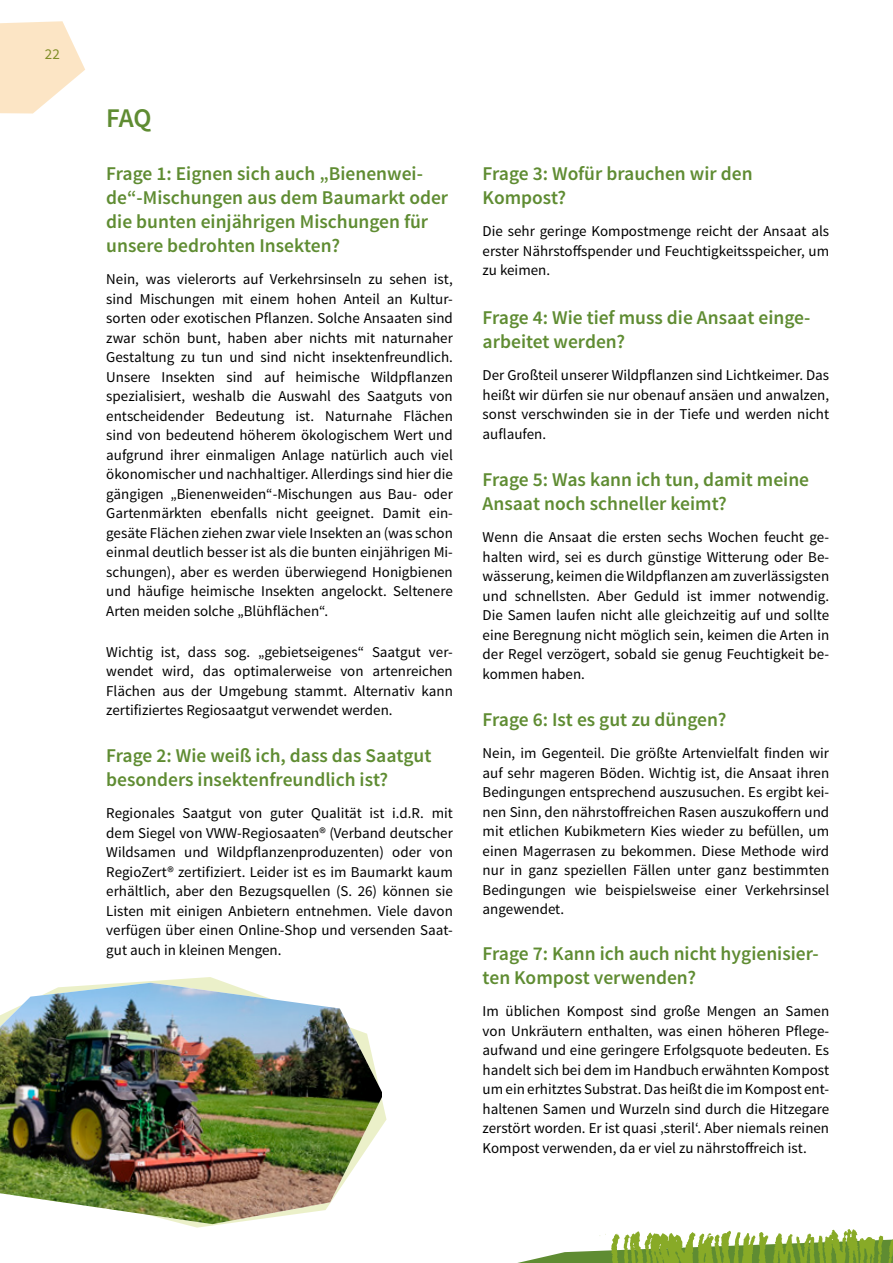
<style>
.page{position:relative;width:893px;height:1263px;background:#fff}
.page>*{position:absolute;margin:0;border:0;box-sizing:border-box;transform-origin:0 0}
.t1{font:600 27px "Source Sans Pro";color:#5f8c32}
.t2{font:600 19.5px/24px "Source Sans Pro";color:#5f8c32}
.Text{font:15px/19.5px "Source Sans Pro";color:#000;text-align:justify}
.t3{font:15px "Source Sans Pro";color:#5f8c32}
</style>
<div class="page">
<svg style="left:517px;top:1229px;width:376px;height:34px"></svg>
<svg style="left:0;top:21px;width:85px;height:93px"></svg>
<svg style="left:125px;top:977px;width:261px;height:250px"></svg>
<img style="left:0;top:983px;width:382px;height:241px">
<p class="t3" style="left:45px;top:44px;width:16px">22</p>
<h1 class="t1" style="left:106px;top:101px;width:47px">FAQ</h1>
<h3 class="t2" style="left:106px;top:162px;width:343px">Frage 1: Eignen sich auch „Bienenwei&shy;de“-Mischungen aus dem Baumarkt oder die bunten einjährigen Mischungen für unsere bedrohten Insekten?</h3>
<p class="Text" style="left:106px;top:270px;width:348px">Nein, was vielerorts auf Verkehrsinseln zu sehen ist, sind Mischungen mit einem hohen Anteil an Kultur&shy;sorten oder exotischen Pflanzen. Solche Ansaaten sind zwar schön bunt, haben aber nichts mit naturnaher Gestaltung zu tun und sind nicht insektenfreundlich.<br>Unsere Insekten sind auf heimische Wildpflanzen spezialisiert, weshalb die Auswahl des Saatguts von entscheidender Bedeutung ist. Naturnahe Flächen sind von bedeutend höherem ökologischem Wert und aufgrund ihrer einmaligen Anlage natürlich auch viel ökonomischer und nachhaltiger. Allerdings sind hier die gängigen „Bienenweiden“-Mischungen aus Bau- oder Gartenmärkten ebenfalls nicht geeignet. Damit ein&shy;gesäte Flächen ziehen zwar viele Insekten an (was schon einmal deutlich besser ist als die bunten einjährigen Mi&shy;schungen), aber es werden überwiegend Honigbienen und häufige heimische Insekten angelockt. Seltenere Arten meiden solche „Blühflächen“.</p>
<p class="Text" style="left:106px;top:642px;width:348px">Wichtig ist, dass sog. „gebietseigenes“ Saatgut ver&shy;wendet wird, das optimalerweise von artenreichen Flächen aus der Umgebung stammt. Alternativ kann zertifiziertes Regiosaatgut verwendet werden.</p>
<h3 class="t2" style="left:106px;top:744px;width:327px">Frage 2: Wie weiß ich, dass das Saatgut besonders insektenfreundlich ist?</h3>
<p class="Text" style="left:106px;top:804px;width:348px">Regionales Saatgut von guter Qualität ist i.d.R. mit dem Siegel von VWW-Regiosaaten® (Verband deutscher Wildsamen und Wildpflanzenproduzenten) oder von RegioZert® zertifiziert. Leider ist es im Baumarkt kaum erhältlich, aber den Bezugsquellen (S. 26) können sie Listen mit einigen Anbietern entnehmen. Viele davon verfügen über einen Online-Shop und versenden Saat&shy;gut auch in kleinen Mengen.</p>
<h3 class="t2" style="left:483px;top:162px;width:272px">Frage 3: Wofür brauchen wir den<br>Kompost?</h3>
<p class="Text" style="left:483px;top:222px;width:348px">Die sehr geringe Kompostmenge reicht der Ansaat als erster Nährstoffspender und Feuchtigkeitsspeicher, um zu keimen.</p>
<h3 class="t2" style="left:483px;top:306px;width:329px">Frage 4: Wie tief muss die Ansaat einge&shy;arbeitet werden?</h3>
<p class="Text" style="left:483px;top:366px;width:348px">Der Großteil unserer Wildpflanzen sind Lichtkeimer. Das heißt wir dürfen sie nur obenauf ansäen und anwalzen, sonst verschwinden sie in der Tiefe und werden nicht auflaufen.</p>
<h3 class="t2" style="left:483px;top:468px;width:328px">Frage 5: Was kann ich tun, damit meine<br>Ansaat noch schneller keimt?</h3>
<p class="Text" style="left:483px;top:528px;width:348px">Wenn die Ansaat die ersten sechs Wochen feucht ge&shy;halten wird, sei es durch günstige Witterung oder Be&shy;wässerung, keimen die Wildpflanzen am zuverlässigsten und schnellsten. Aber Geduld ist immer notwendig.<br>Die Samen laufen nicht alle gleichzeitig auf und sollte eine Beregnung nicht möglich sein, keimen die Arten in der Regel verzögert, sobald sie genug Feuchtigkeit be&shy;kommen haben.</p>
<h3 class="t2" style="left:483px;top:708px;width:245px">Frage 6: Ist es gut zu düngen?</h3>
<p class="Text" style="left:483px;top:744px;width:348px">Nein, im Gegenteil. Die größte Artenvielfalt finden wir auf sehr mageren Böden. Wichtig ist, die Ansaat ihren Bedingungen entsprechend auszusuchen. Es ergibt kei&shy;nen Sinn, den nährstoffreichen Rasen auszukoffern und mit etlichen Kubikmetern Kies wieder zu befüllen, um einen Magerrasen zu bekommen. Diese Methode wird nur in ganz speziellen Fällen unter ganz bestimmten Bedingungen wie beispielsweise einer Verkehrsinsel angewendet.</p>
<h3 class="t2" style="left:483px;top:942px;width:338px">Frage 7: Kann ich auch nicht hygienisier&shy;ten Kompost verwenden?</h3>
<p class="Text" style="left:483px;top:1002px;width:348px">Im üblichen Kompost sind große Mengen an Samen von Unkräutern enthalten, was einen höheren Pflege&shy;aufwand und eine geringere Erfolgsquote bedeuten. Es handelt sich bei dem im Handbuch erwähnten Kompost um ein erhitztes Substrat. Das heißt die im Kompost ent&shy;haltenen Samen und Wurzeln sind durch die Hitzegare zerstört worden. Er ist quasi ‚steril‘. Aber niemals reinen Kompost verwenden, da er viel zu nährstoffreich ist.</p>
</div>
